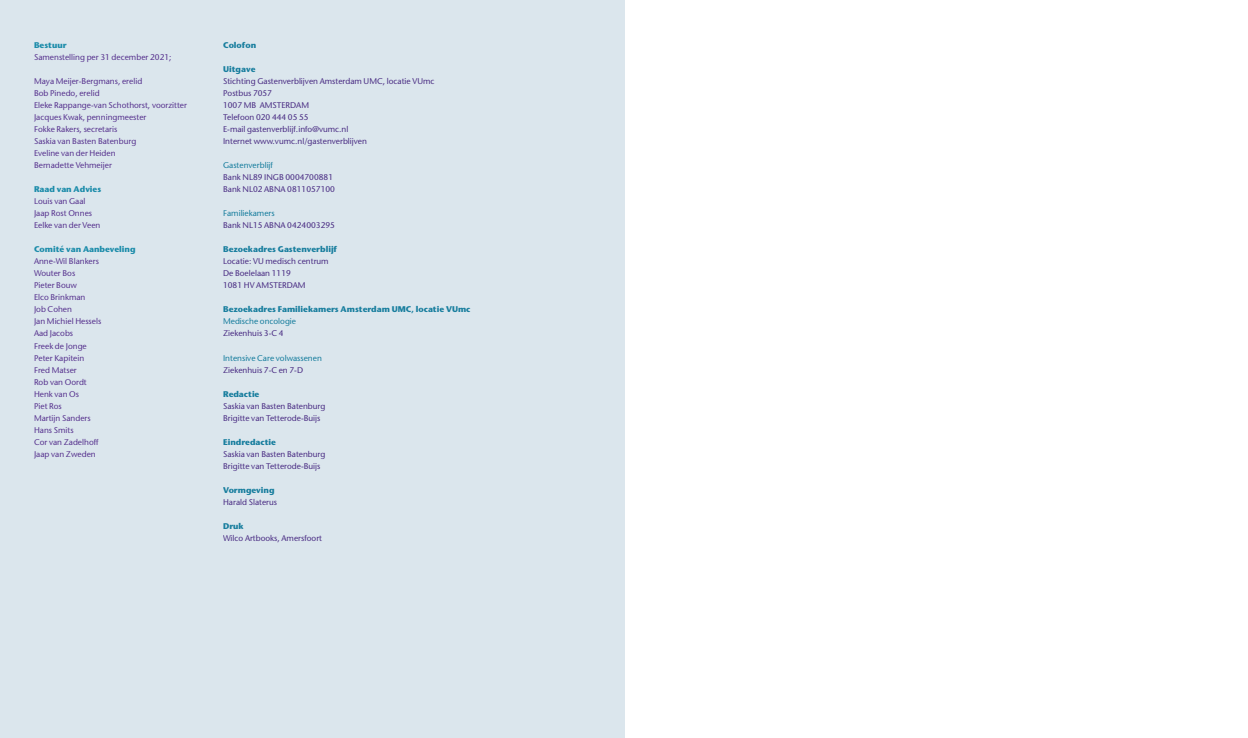
<style>
.page{position:relative;width:1248px;height:738px;background:#fff}
.page>*{position:absolute;margin:0;border:0;box-sizing:border-box;transform-origin:0 0}
.t1{font:8.3px/12px "Stone Sans";color:#58348f}
.t2{font:700 8.3px "Stone Sans";color:#1c8caa}
.t3{font:8.3px "Stone Sans";color:#1c8caa}
</style>
<div class="page">
<div style="left:0;top:0;width:624px;height:737px;background:#dbe6ed"></div>
<p class="t2" style="left:34px;top:40px;width:34px">Bestuur</p>
<p class="t1" style="left:34px;top:51px;width:139px">Samenstelling per 31 december 2021;</p>
<p class="t1" style="left:34px;top:75px;width:154px">Maya Meijer-Bergmans, erelid<br>Bob Pinedo, erelid<br>Eleke Rappange-van Schothorst, voorzitter<br>Jacques Kwak, penningmeester<br>Fokke Rakers, secretaris<br>Saskia van Basten Batenburg<br>Eveline van der Heiden<br>Bernadette Vehmeijer</p>
<p class="t2" style="left:34px;top:184px;width:69px">Raad van Advies</p>
<p class="t1" style="left:34px;top:195px;width:68px">Louis van Gaal<br>Jaap Rost Onnes<br>Eelke van der Veen</p>
<p class="t2" style="left:34px;top:244px;width:103px">Comité van Aanbeveling</p>
<p class="t1" style="left:34px;top:255px;width:69px">Anne-Wil Blankers<br>Wouter Bos<br>Pieter Bouw<br>Elco Brinkman<br>Job Cohen<br>Jan Michiel Hessels<br>Aad Jacobs<br>Freek de Jonge<br>Peter Kapitein<br>Fred Matser<br>Rob van Oordt<br>Henk van Os<br>Piet Ros<br>Martijn Sanders<br>Hans Smits<br>Cor van Zadelhoff<br>Jaap van Zweden</p>
<p class="t2" style="left:223px;top:40px;width:35px">Colofon</p>
<p class="t2" style="left:223px;top:64px;width:34px">Uitgave</p>
<p class="t1" style="left:223px;top:75px;width:213px">Stichting Gastenverblijven Amsterdam UMC, locatie VUmc<br>Postbus 7057<br>1007 MB AMSTERDAM<br>Telefoon 020 444 05 55<br>E-mail gastenverblijf.info@vumc.nl<br>Internet www.vumc.nl/gastenverblijven</p>
<p class="t3" style="left:223px;top:160px;width:51px">Gastenverblijf</p>
<p class="t1" style="left:223px;top:171px;width:113px">Bank NL89 INGB 0004700881<br>Bank NL02 ABNA 0811057100</p>
<p class="t3" style="left:223px;top:208px;width:53px">Familiekamers</p>
<p class="t1" style="left:223px;top:219px;width:113px">Bank NL15 ABNA 0424003295</p>
<p class="t2" style="left:223px;top:244px;width:116px">Bezoekadres Gastenverblijf</p>
<p class="t1" style="left:223px;top:255px;width:107px">Locatie: VU medisch centrum<br>De Boelelaan 1119<br>1081 HV AMSTERDAM</p>
<p class="t2" style="left:223px;top:304px;width:249px">Bezoekadres Familiekamers Amsterdam UMC, locatie VUmc</p>
<p class="t3" style="left:223px;top:316px;width:74px">Medische oncologie</p>
<p class="t1" style="left:223px;top:327px;width:62px">Ziekenhuis 3-C 4</p>
<p class="t3" style="left:223px;top:352px;width:100px">Intensive Care volwassenen</p>
<p class="t1" style="left:223px;top:363px;width:81px">Ziekenhuis 7-C en 7-D</p>
<p class="t2" style="left:223px;top:388px;width:38px">Redactie</p>
<p class="t1" style="left:223px;top:399px;width:104px">Saskia van Basten Batenburg<br>Brigitte van Tetterode-Buijs</p>
<p class="t2" style="left:223px;top:436px;width:54px">Eindredactie</p>
<p class="t1" style="left:223px;top:447px;width:104px">Saskia van Basten Batenburg<br>Brigitte van Tetterode-Buijs</p>
<p class="t2" style="left:223px;top:484px;width:53px">Vormgeving</p>
<p class="t1" style="left:223px;top:495px;width:55px">Harald Slaterus</p>
<p class="t2" style="left:223px;top:520px;width:22px">Druk</p>
<p class="t1" style="left:223px;top:531px;width:100px">Wilco Artbooks, Amersfoort</p>
</div>
